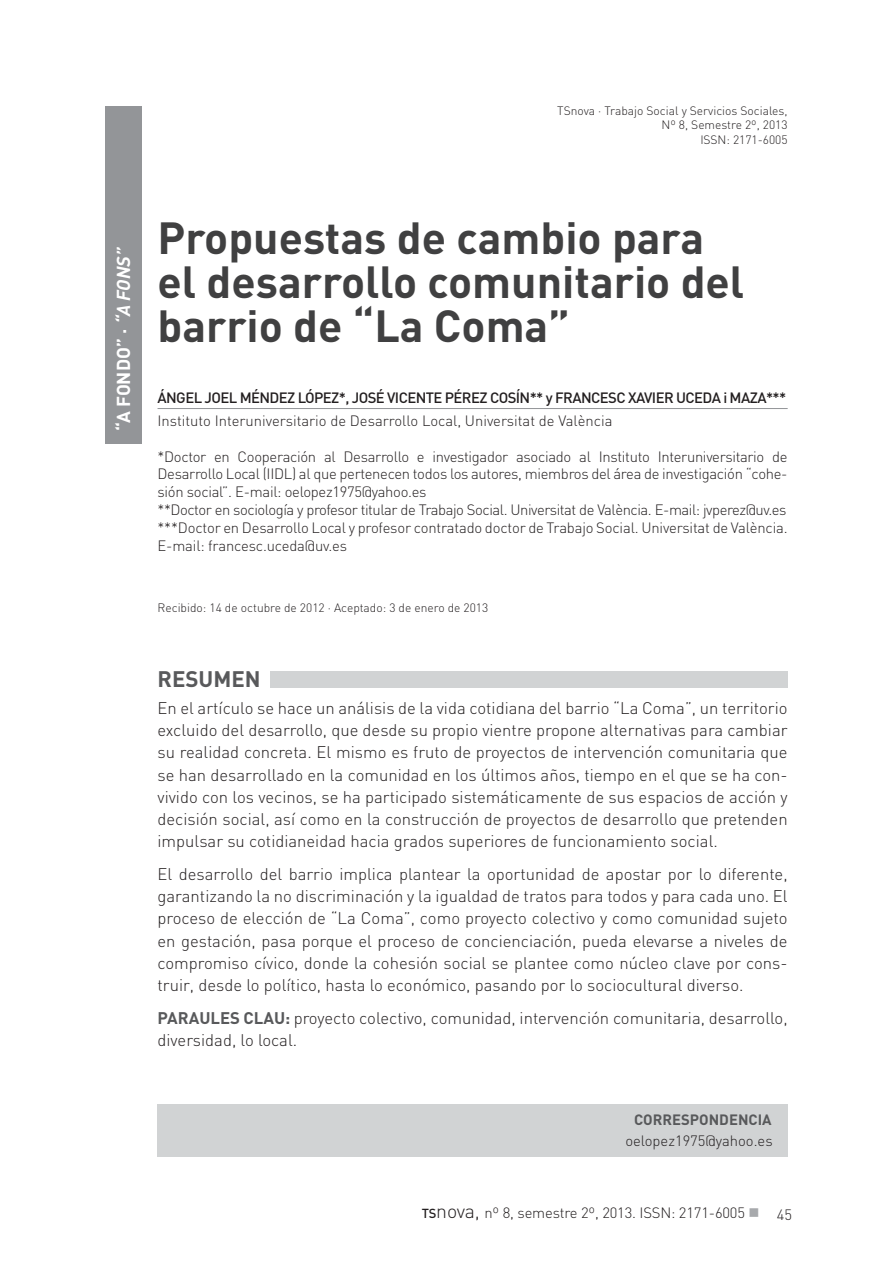
<style>
.page{position:relative;width:893px;height:1263px;background:#fff}
.page>*{position:absolute;margin:0;border:0;box-sizing:border-box;transform-origin:0 0}
.t1{font:700 44.4px/44.4px "DIN";color:#404041}
.t2{font:700 22.2px "DIN";color:#58595b}
.t3{font:700 18.45px "DIN";color:#fff}
.t4{font:300 16.65px/22.2px "DIN";color:#231f20;text-align:justify}
.t5{font:300 14.85px/17.9px "DIN";letter-spacing:-.02em;color:#231f20}
.t6{font:300 14.85px "DIN";color:#231f20}
.t7{font:500 14.85px "DIN";letter-spacing:-.04em;color:#231f20}
.t8{font:700 14.85px "DIN";color:#58595b}
.t9{font:300 12px/14.4px "DIN";color:#231f20;text-align:right}
.s1{font-style:italic}
.s2{font-weight:700;color:#58595b}
.s3{font-weight:500;font-size:12.9px}
.s4{font-size:19.5px}
</style>
<div class="page">
<div style="left:105px;top:106px;width:37px;height:338px;background:#939598"></div>
<div style="left:158px;top:1104px;width:630px;height:52px;background:#d1d3d4"></div>
<hr style="left:158px;top:408px;width:630px;height:1px;background:#939598">
<div style="left:270px;top:672px;width:518px;height:16px;background:#d1d3d4"></div>
<p class="t9" style="left:557px;top:105px;width:232px">TSnova · Trabajo Social y Servicios Sociales,<br>Nº 8, Semestre 2º, 2013<br>ISSN: 2171-6005</p>
<p class="t3" style="left:113px;top:431px;width:184px;rotate:-90deg">“A FONDO” · <span class="s1">“A FONS”</span></p>
<h1 class="t1" style="left:158px;top:216px;width:588px">Propuestas de cambio para el desarrollo comunitario del barrio de “La Coma”</h1>
<p class="t7" style="left:158px;top:392px;width:630px">ÁNGEL JOEL MÉNDEZ LÓPEZ*, JOSÉ VICENTE PÉREZ COSÍN** y FRANCESC XAVIER UCEDA i MAZA***</p>
<p class="t6" style="left:158px;top:415px;width:456px">Instituto Interuniversitario de Desarrollo Local, Universitat de València</p>
<p class="t5" style="left:158px;top:449px;width:632px">*Doctor en Cooperación al Desarrollo e investigador asociado al Instituto Interuniversitario de Desarrollo Local (IIDL) al que pertenecen todos los autores, miembros del área de investigación “cohe&shy;sión social”. E-mail: oelopez1975@yahoo.es<br>**Doctor en sociología y profesor titular de Trabajo Social. Universitat de València. E-mail: jvperez@uv.es ***Doctor en Desarrollo Local y profesor contratado doctor de Trabajo Social. Universitat de València.<br>E-mail: francesc.uceda@uv.es</p>
<p class="t9" style="left:158px;top:602px;width:332px">Recibido: 14 de octubre de 2012 · Aceptado: 3 de enero de 2013</p>
<h2 class="t2" style="left:158px;top:667px;width:105px">RESUMEN</h2>
<p class="t4" style="left:158px;top:699px;width:632px">En el artículo se hace un análisis de la vida cotidiana del barrio “La Coma”, un territorio excluido del desarrollo, que desde su propio vientre propone alternativas para cambiar su realidad concreta. El mismo es fruto de proyectos de intervención comunitaria que se han desarrollado en la comunidad en los últimos años, tiempo en el que se ha con&shy;vivido con los vecinos, se ha participado sistemáticamente de sus espacios de acción y decisión social, así como en la construcción de proyectos de desarrollo que pretenden impulsar su cotidianeidad hacia grados superiores de funcionamiento social.</p>
<p class="t4" style="left:158px;top:865px;width:632px">El desarrollo del barrio implica plantear la oportunidad de apostar por lo diferente, garantizando la no discriminación y la igualdad de tratos para todos y para cada uno. El proceso de elección de “La Coma”, como proyecto colectivo y como comunidad sujeto en gestación, pasa porque el proceso de concienciación, pueda elevarse a niveles de compromiso cívico, donde la cohesión social se plantee como núcleo clave por cons&shy;truir, desde lo político, hasta lo económico, pasando por lo sociocultural diverso.</p>
<p class="t4" style="left:158px;top:1009px;width:631px"><span class="s2">PARAULES CLAU:</span> proyecto colectivo, comunidad, intervención comunitaria, desarrollo, diversidad, lo local.</p>
<p class="t8" style="left:634px;top:1111px;width:139px">CORRESPONDENCIA</p>
<p class="t6" style="left:625px;top:1135px;width:149px">oelopez1975@yahoo.es</p>
<p class="t5" style="left:422px;top:1205px;width:325px"><span class="s3">TS</span><span class="s4">nova,</span> nº 8, semestre 2º, 2013. ISSN: 2171-6005</p>
<p class="t5" style="left:777px;top:1208px;width:17px">45</p>
</div>
